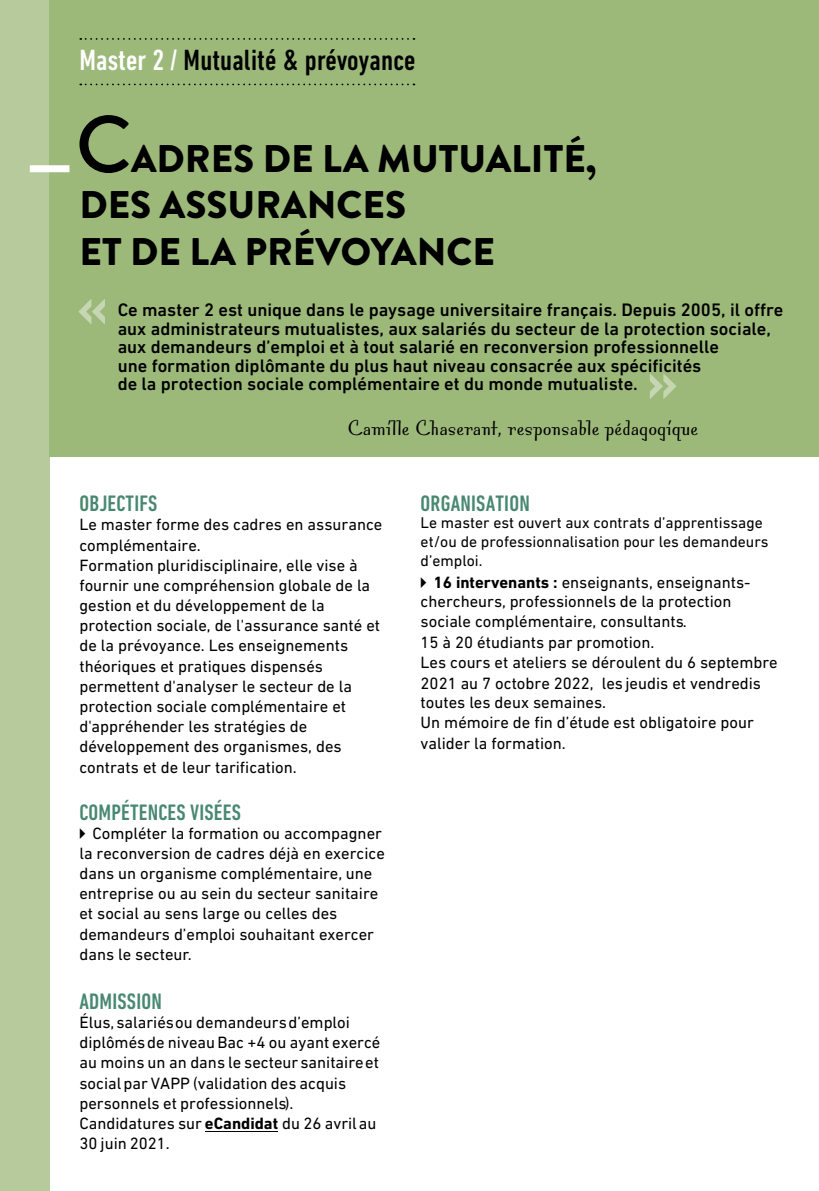
<style>
.page{position:relative;width:819px;height:1191px;background:#fff}
.page>*{position:absolute;margin:0;border:0;box-sizing:border-box;transform-origin:0 0}
.t1{font:700 55.3px "DIN Next LT Pro";color:#c6d6b2}
.t2{font:900 38.5px/46.2px "Brandon Grotesque";color:#000}
.t3{font:500 condensed 29.75px "DIN Next LT Pro";letter-spacing:.005em;color:#000}
.t4{font:24.5px "Bossa Nova MVB";color:#000}
.t5{font:500 condensed 22.75px "DIN Next LT Pro";letter-spacing:.01em;color:#488871}
.t6{font:500 18.38px/18.4px "DIN Next LT Pro";color:#000}
.t7{font:16.62px/20.1px "DIN Next LT Pro";color:#000}
.t8{font:16.62px/20.1px "DIN Next LT Pro";color:#000}
.t9{font:15.75px/19.2px "DIN Next LT Pro";color:#000}
.s1{color:#fff}
.s2{font-weight:500;font-size:80.5px}
.s3{font-style:inherit}
.s4{font-weight:700}
</style>
<div class="page">
<div style="left:0;top:0;width:50px;height:1191px;background:#b6ca9b"></div>
<div style="left:50px;top:0;width:769px;height:456px;background:#9cb97a"></div>
<div style="left:30px;top:165px;width:39px;height:7px;background:#fff"></div>
<hr style="left:205px;top:1131px;width:73px;height:1px;background:#000">
<svg style="left:80px;top:84px;width:334px;height:1px"></svg>
<svg style="left:80px;top:38px;width:334px;height:2px"></svg>
<h3 class="t3" style="left:79px;top:43px;width:337px"><span class="s1">Master 2 /</span> Mutualité &amp; prévoyance</h3>
<h2 class="t2" style="left:76px;top:136px;width:522px"><span class="s2">C</span>ADRES DE LA MUTUALITÉ,<br>DES ASSURANCES<br>ET DE LA PRÉVOYANCE</h2>
<h1 class="t1" style="left:77px;top:275px;width:33px">«</h1>
<p class="t6" style="left:118px;top:301px;width:667px">Ce master 2 est unique dans le paysage universitaire français. Depuis 2005, il offre aux administrateurs mutualistes, aux salariés du secteur de la protection sociale, aux demandeurs d’emploi et à tout salarié en reconversion professionnelle<br>une formation diplômante du plus haut niveau consacrée aux spécificités<br>de la protection sociale complémentaire et du monde mutualiste.</p>
<h1 class="t1" style="left:646px;top:350px;width:33px">»</h1>
<h3 class="t4" style="left:347px;top:415px;width:352px">Camille Chaserant, responsable pédagogique</h3>
<h3 class="t5" style="left:79px;top:490px;width:79px">OBJECTIFS</h3>
<p class="t7" style="left:79px;top:514px;width:304px">Le master forme des cadres en assurance complémentaire.<br>Formation pluridisciplinaire, elle vise à fournir une compréhension globale de la gestion et du développement de la protection sociale, de l'assurance santé et de la prévoyance. Les enseignements théoriques et pratiques dispensés permettent d'analyser le secteur de la protection sociale complémentaire et d'appréhender les stratégies de développement des organismes, des contrats et de leur tarification.</p>
<h3 class="t5" style="left:79px;top:799px;width:163px">COMPÉTENCES VISÉES</h3>
<p class="t8" style="left:79px;top:823px;width:307px;text-indent:13px">Compléter la formation ou accompagner la reconversion de cadres déjà en exercice dans un organisme complémentaire, une entreprise ou au sein du secteur sanitaire et social au sens large <span class="s3">ou celles des demandeurs d’emploi souhaitant exercer dans le secteur</span>.</p>
<h3 class="t5" style="left:79px;top:988px;width:84px">ADMISSION</h3>
<p class="t7" style="left:79px;top:1012px;width:302px">Élus, salariés ou demandeurs d’emploi diplômés de niveau Bac +4 ou ayant exercé au moins un an dans le secteur sanitaire et social par VAPP (validation des acquis personnels et professionnels).<br>Candidatures sur <span class="s4">eCandidat</span> du 26 avril au 30 juin 2021.</p>
<h3 class="t5" style="left:420px;top:490px;width:111px">ORGANISATION</h3>
<p class="t9" style="left:420px;top:513px;width:349px">Le master est ouvert aux contrats d’apprentissage et/ou de professionnalisation pour les demandeurs d’emploi.</p>
<p class="t8" style="left:420px;top:572px;width:358px;text-indent:13px"><span class="s4">16 intervenants :</span> enseignants, <span class="s3">enseignants&shy;</span>chercheurs, professionnels de la protection sociale complémentaire<span class="s3">, consultants</span>.<br>15 à 20 étudiants par promotion.<br>Les cours et <span class="s3">ateliers</span> se déroulent <span class="s3">du 6 septembre 2021 au 7 octobre 2022, les jeudis et vendredis</span></p>
<p class="t7" style="left:420px;top:692px;width:335px">toutes les deux semaines.<br>Un mémoire de fin d’étude est obligatoire pour valider la formation.</p>
</div>
